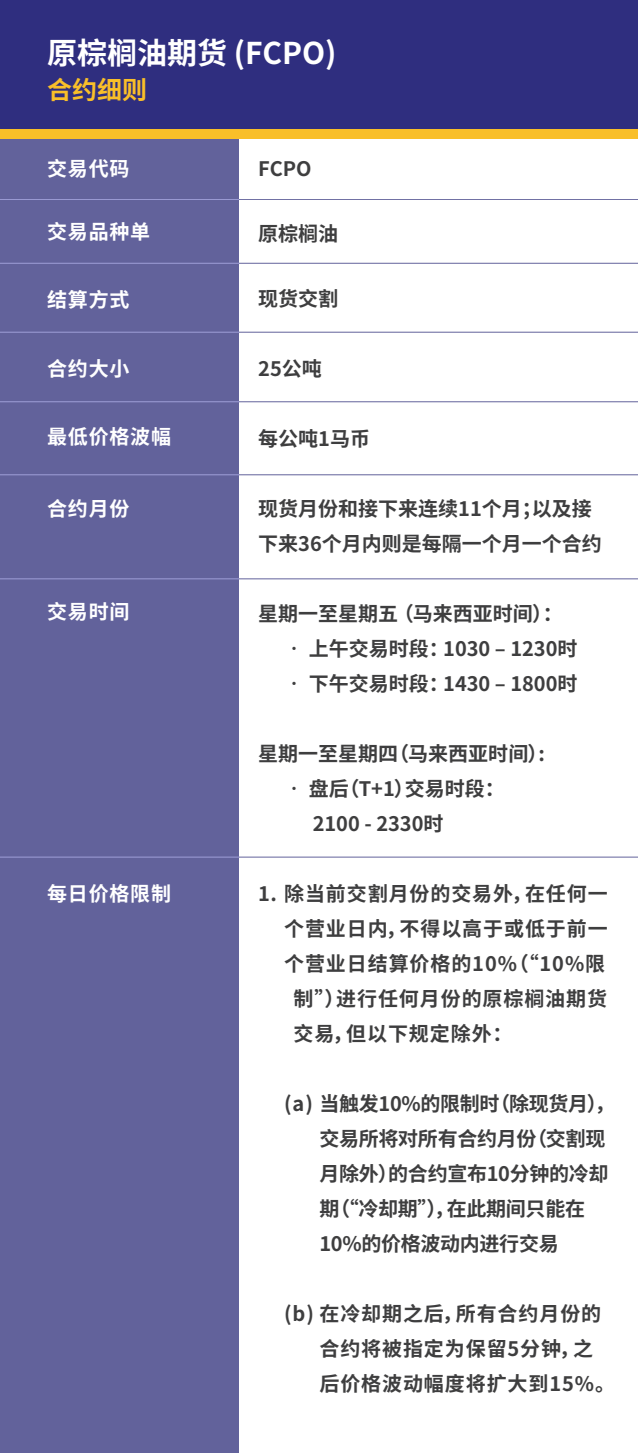
<style>
.page{position:relative;width:638px;height:1453px;background:#fff}
.page>*{position:absolute;margin:0;border:0;box-sizing:border-box;transform-origin:0 0}
.t1{font:700 30px "Noto Sans CJ Ksc";color:#fff}
.t2{font:700 25px "Noto Sans CJ Ksc";color:#f9bf29}
.t3{font:700 20px/35px "Noto Sans CJ Ksc";color:#3e3e3f}
.t4{font:700 20px/35px "Noto Sans CJ Ksc";letter-spacing:.045em;color:#3e3e3f}
.t5{font:700 20px "Noto Sans CJ Ksc";letter-spacing:.04em;color:#fff}
</style>
<div class="page">
<div style="left:0;top:137px;width:238px;height:1316px;background:#62629b"></div>
<div style="left:0;top:0;width:638px;height:133px;background:#2f2e7f"></div>
<div style="left:0;top:130px;width:638px;height:9px;background:#f9bf29"></div>
<hr style="left:0;top:199px;width:638px;height:1px;background:#62629b">
<hr style="left:0;top:263px;width:638px;height:1px;background:#62629b">
<hr style="left:0;top:332px;width:638px;height:1px;background:#62629b">
<hr style="left:0;top:401px;width:638px;height:1px;background:#62629b">
<hr style="left:0;top:474px;width:638px;height:1px;background:#62629b">
<hr style="left:0;top:578px;width:638px;height:1px;background:#62629b">
<hr style="left:0;top:857px;width:638px;height:1px;background:#62629b">
<h1 class="t1" style="left:47px;top:36px;width:291px">原棕榈油期货 (FCPO)</h1>
<p class="t2" style="left:47px;top:76px;width:101px">合约细则</p>
<p class="t5" style="left:47px;top:157px;width:84px">交易代码</p>
<p class="t3" style="left:258px;top:152px;width:55px">FCPO</p>
<p class="t5" style="left:47px;top:220px;width:105px">交易品种单</p>
<p class="t3" style="left:258px;top:217px;width:81px">原棕榈油</p>
<p class="t5" style="left:47px;top:288px;width:84px">结算方式</p>
<p class="t3" style="left:258px;top:282px;width:81px">现货交割</p>
<p class="t5" style="left:47px;top:357px;width:84px">合约大小</p>
<p class="t3" style="left:258px;top:352px;width:65px">25公吨</p>
<p class="t5" style="left:47px;top:425px;width:125px">最低价格波幅</p>
<p class="t3" style="left:258px;top:422px;width:113px">每公吨1马币</p>
<p class="t5" style="left:47px;top:497px;width:84px">合约月份</p>
<p class="t3" style="left:258px;top:492px;width:345px">现货月份和接下来连续11个月；以及接下来36个月内则是每隔一个月一个合约</p>
<p class="t5" style="left:47px;top:600px;width:84px">交易时间</p>
<p class="t3" style="left:258px;top:597px;width:306px">星期一至星期五 （马来西亚时间）：</p>
<p class="t3" style="left:284px;top:632px;width:295px">• 上午交易时段：1030 ‒ 1230时</p>
<p class="t3" style="left:284px;top:667px;width:295px">• 下午交易时段：1430 ‒ 1800时</p>
<p class="t3" style="left:258px;top:737px;width:291px">星期一至星期四（马来西亚时间）:</p>
<p class="t3" style="left:313px;top:772px;width:194px;text-indent:-29px">• 盘后（T+1）交易时段：<br>2100 - 2330时</p>
<p class="t5" style="left:47px;top:882px;width:125px">每日价格限制</p>
<p class="t4" style="left:258px;top:877px;width:351px">1. 除当前交割月份的交易外，在任何一</p>
<p class="t4" style="left:284px;top:912px;width:325px">个营业日内，不得以高于或低于前一</p>
<p class="t4" style="left:284px;top:947px;width:322px">个营业日结算价格的10%（“10%限</p>
<p class="t4" style="left:293px;top:982px;width:315px">制”）进行任何月份的原棕榈油期货</p>
<p class="t4" style="left:293px;top:1017px;width:221px">交易，但以下规定除外：</p>
<p class="t3" style="left:319px;top:1087px;width:297px;text-indent:-35px">(a) 当触发10%的限制时（除现货月），交易所将对所有合约月份（交割现月除外）的合约宣布10分钟的冷却期（“冷却期”），在此期间只能在<br>10%的价格波动内进行交易</p>
<p class="t4" style="left:319px;top:1297px;width:297px;text-indent:-35px">(b) 在冷却期之后，所有合约月份的合约将被指定为保留5分钟，之后价格波动幅度将扩大到15%。</p>
</div>
